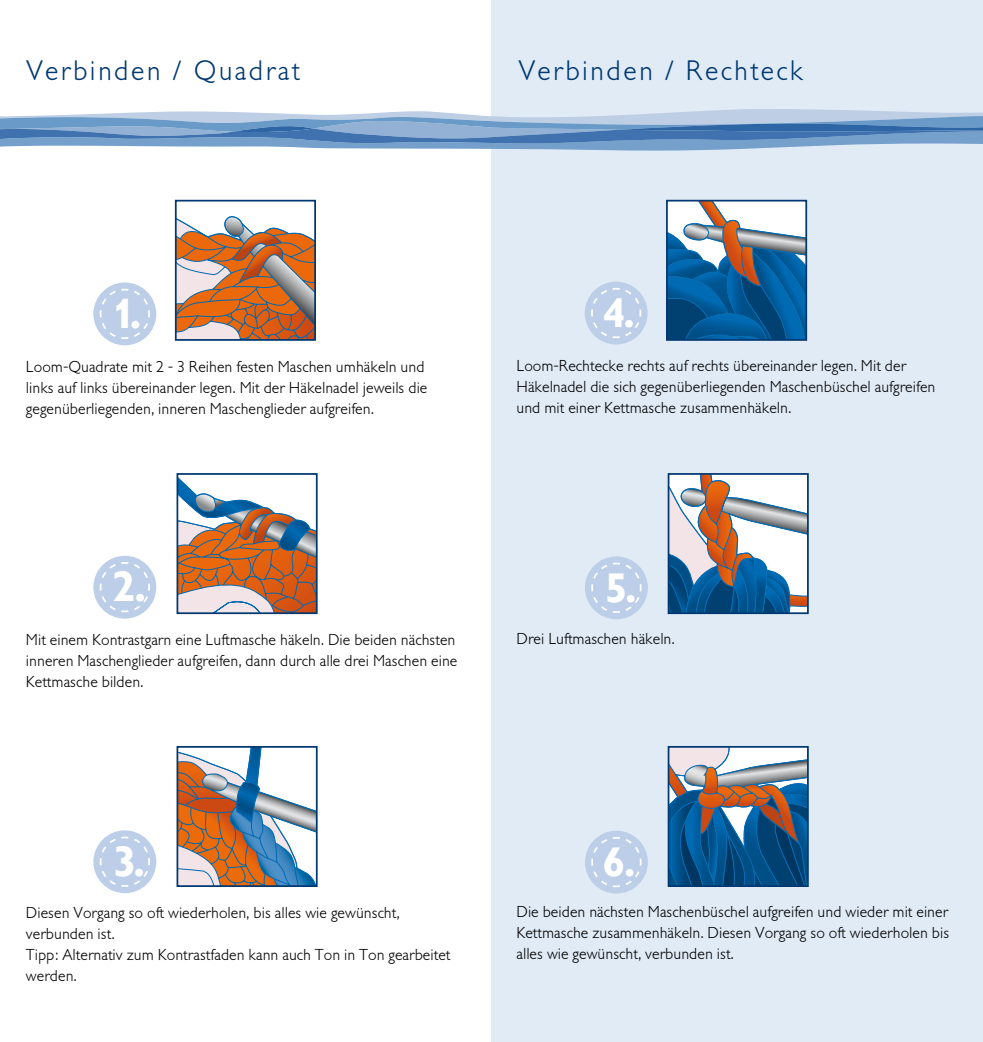
<style>
.page{position:relative;width:983px;height:1042px;background:#fff}
.page>*{position:absolute;margin:0;border:0;box-sizing:border-box;transform-origin:0 0}
.t1{font:700 41.48px "Gill Sans BQ";color:#fff}
.t2{font:700 40.43px "Gill Sans BQ";color:#fff}
.t3{font:300 28px "Gill Sans BQ";letter-spacing:.08em;color:#003871}
.t4{font:300 15.75px/21px "Gill Sans BQ";color:#000}
</style>
<div class="page">
<div style="left:491px;top:0;width:491px;height:1041px;background:#e0ebf6"></div>
<svg style="left:1px;top:109px;width:981px;height:42px;background:#8fafd3"></svg>
<svg style="left:178px;top:216px;width:135px;height:122px;background:#c68c66"></svg>
<div style="left:175px;top:200px;width:141px;height:141px;border:2px solid #003871"></div>
<div style="left:93px;top:282px;width:63px;height:63px;background:#bccee8;border-radius:50%"></div>
<svg style="left:99px;top:288px;width:52px;height:52px"></svg>
<svg style="left:179px;top:478px;width:135px;height:133px"></svg>
<div style="left:176px;top:473px;width:141px;height:141px;border:2px solid #003871"></div>
<div style="left:93px;top:556px;width:63px;height:62px;background:#bccee8;border-radius:50%"></div>
<svg style="left:99px;top:561px;width:52px;height:52px"></svg>
<svg style="left:179px;top:749px;width:135px;height:135px"></svg>
<div style="left:176px;top:746px;width:141px;height:141px;border:2px solid #003871"></div>
<div style="left:93px;top:830px;width:63px;height:63px;background:#bccee8;border-radius:50%"></div>
<svg style="left:99px;top:836px;width:52px;height:52px"></svg>
<svg style="left:670px;top:749px;width:135px;height:135px;background:#5a7891"></svg>
<div style="left:667px;top:746px;width:141px;height:141px;border:2px solid #003871"></div>
<div style="left:584px;top:831px;width:63px;height:62px;background:#bccee8;border-radius:50%"></div>
<svg style="left:590px;top:836px;width:52px;height:52px"></svg>
<svg style="left:669px;top:203px;width:134px;height:135px"></svg>
<div style="left:666px;top:200px;width:140px;height:141px;border:2px solid #003871"></div>
<div style="left:584px;top:282px;width:63px;height:62px;background:#bccee8;border-radius:50%"></div>
<svg style="left:590px;top:287px;width:52px;height:52px"></svg>
<svg style="left:670px;top:476px;width:135px;height:135px"></svg>
<div style="left:667px;top:473px;width:141px;height:141px;border:2px solid #003871"></div>
<div style="left:584px;top:556px;width:63px;height:63px;background:#bccee8;border-radius:50%"></div>
<svg style="left:590px;top:562px;width:52px;height:52px"></svg>
<svg style="left:981px;top:0;width:2px;height:7px"></svg>
<p class="t3" style="left:26px;top:55px;width:275px">Verbinden / Quadrat</p>
<p class="t3" style="left:518px;top:55px;width:286px">Verbinden / Rechteck</p>
<p class="t1" style="left:112px;top:290px;width:30px">1.</p>
<p class="t4" style="left:26px;top:356px;width:403px">Loom-Quadrate mit 2 - 3 Reihen festen Maschen umhäkeln und links auf links übereinander legen. Mit der Häkelnadel jeweils die gegenüberliegenden, inneren Maschenglieder aufgreifen.</p>
<p class="t2" style="left:604px;top:290px;width:32px">4.</p>
<p class="t4" style="left:516px;top:355px;width:420px">Loom-Rechtecke rechts auf rechts übereinander legen. Mit der<br>Häkelnadel die sich gegenüberliegenden Maschenbüschel aufgreifen und mit einer Kettmasche zusammenhäkeln.</p>
<p class="t1" style="left:114px;top:562px;width:34px">2.</p>
<p class="t4" style="left:26px;top:629px;width:433px">Mit einem Kontrastgarn eine Luftmasche häkeln. Die beiden nächsten inneren Maschenglieder aufgreifen, dann durch alle drei Maschen eine<br>Kettmasche bilden.</p>
<p class="t2" style="left:605px;top:564px;width:32px">5.</p>
<p class="t4" style="left:516px;top:628px;width:160px">Drei Luftmaschen häkeln.</p>
<p class="t1" style="left:115px;top:837px;width:32px">3.</p>
<p class="t2" style="left:603px;top:839px;width:34px">6.</p>
<p class="t4" style="left:26px;top:902px;width:426px">Diesen Vorgang so oft wiederholen, bis alles wie gewünscht, verbunden ist.<br>Tipp: Alternativ zum Kontrastfaden kann auch Ton in Ton gearbeitet werden.</p>
<p class="t4" style="left:516px;top:901px;width:434px;text-align:justify">Die beiden nächsten Maschenbüschel aufgreifen und wieder mit einer Kettmasche zusammenhäkeln. Diesen Vorgang so oft wiederholen bis alles wie gewünscht, verbunden ist.</p>
</div>
